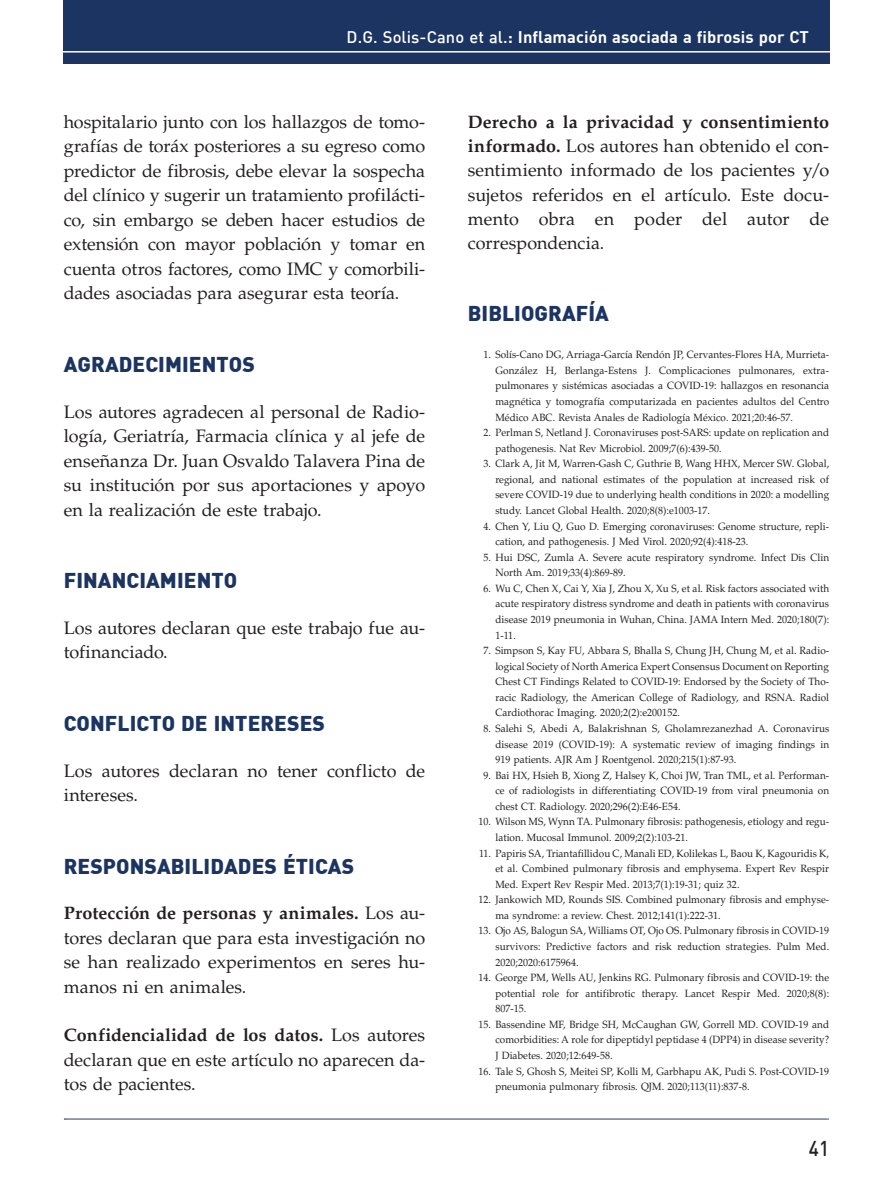
<style>
.page{position:relative;width:893px;height:1191px;background:#fff}
.page>*{position:absolute;margin:0;border:0;box-sizing:border-box;transform-origin:0 0}
.t1{font:900 21px "DIN";letter-spacing:.005em;color:#1b3461}
.t2{font:500 21px "DIN";color:#231f20;scale:.9 1}
.t3{font:18px/24.5px "Palatino LT Std";color:#231f20;text-align:justify}
.t4{font:700 16.5px "DIN";letter-spacing:.005em;color:#fff}
.t5{font:10.5px/15.6px "Palatino LT Std";letter-spacing:.005em;color:#231f20;text-align:justify;scale:.95 1}
.s1{font-weight:500}
.s2{font-weight:700}
</style>
<div class="page">
<div style="left:59px;top:1114px;width:772px;height:7px;background:#1b3461;opacity:.4"></div>
<div style="left:64px;top:0;width:766px;height:64px;background:#1b3461"></div>
<hr style="left:60px;top:51px;width:774px;height:2px;background:#fff">
<h3 class="t4" style="left:347px;top:26px;width:464px"><span class="s1">D.G. Solis-Cano et al.</span>: Inflamación asociada a fibrosis por CT</h3>
<p class="t3" style="left:64px;top:110px;width:363px">hospitalario junto con los hallazgos de tomo&shy;grafías de toráx posteriores a su egreso como predictor de fibrosis, debe elevar la sospecha del clínico y sugerir un tratamiento profilácti&shy;co, sin embargo se deben hacer estudios de extensión con mayor población y tomar en cuenta otros factores, como IMC y comorbili&shy;dades asociadas para asegurar esta teoría.</p>
<h1 class="t1" style="left:64px;top:350px;width:193px">AGRADECIMIENTOS</h1>
<h2 class="t3" style="left:64px;top:399px;width:363px">Los autores agradecen al personal de Radio&shy;logía, Geriatría, Farmacia clínica y al jefe de enseñanza Dr. Juan Osvaldo Talavera Pina de su institución por sus aportaciones y apoyo en la realización de este trabajo.</h2>
<h1 class="t1" style="left:64px;top:566px;width:175px">FI NANCIAMIENTO</h1>
<h2 class="t3" style="left:64px;top:616px;width:363px">Los autores declaran que este trabajo fue au&shy;tofinanciado.</h2>
<h1 class="t1" style="left:64px;top:709px;width:263px">CONFLICTO DE INTERESES</h1>
<h2 class="t3" style="left:64px;top:758px;width:363px">Los autores declaran no tener conflicto de intereses.</h2>
<h1 class="t1" style="left:64px;top:852px;width:292px">RESPONSABILIDADES ÉTICAS</h1>
<h2 class="t3" style="left:64px;top:901px;width:363px"><span class="s2">Protección de personas y animales.</span> Los au&shy;tores declaran que para esta investigación no se han realizado experimentos en seres hu&shy;manos ni en animales.</h2>
<h2 class="t3" style="left:64px;top:1023px;width:363px"><span class="s2">Confidencialidad de los datos.</span> Los autores declaran que en este artículo no aparecen da&shy;tos de pacientes.</h2>
<h2 class="t3" style="left:468px;top:110px;width:363px"><span class="s2">Derecho a la privacidad y consentimiento informado.</span> Los autores han obtenido el con&shy;sentimiento informado de los pacientes y/o sujetos referidos en el artículo. Este docu&shy;mento obra en poder del autor de correspondencia.</h2>
<h1 class="t1" style="left:468px;top:300px;width:140px">BI BLIOGRAFÍA</h1>
<p class="t5" style="left:495px;top:347px;width:353px;text-indent:-12px">1. Solís-Cano DG, Arriaga-García Rendón JP, Cervantes-Flores HA, Murrieta-González H, Berlanga-Estens J. Complicaciones pulmonares, extra&shy;pulmonares y sistémicas asociadas a COVID-19: hallazgos en resonancia magnética y tomografía computarizada en pacientes adultos del Centro Médico ABC. Revista Anales de Radiología México. 2021;20:46-57.</p>
<p class="t5" style="left:495px;top:425px;width:353px;text-indent:-12px">2. Perlman S, Netland J. Coronaviruses post-SARS: update on replication and pathogenesis. Nat Rev Microbiol. 2009;7(6):439-50.</p>
<p class="t5" style="left:495px;top:456px;width:353px;text-indent:-12px">3. Clark A, Jit M, Warren-Gash C, Guthrie B, Wang HHX, Mercer SW. Global, regional, and national estimates of the population at increased risk of severe COVID-19 due to underlying health conditions in 2020: a modelling study. Lancet Global Health. 2020;8(8):e1003-17.</p>
<p class="t5" style="left:495px;top:518px;width:353px;text-indent:-12px">4. Chen Y, Liu Q, Guo D. Emerging coronaviruses: Genome structure, repli&shy;cation, and pathogenesis. J Med Virol. 2020;92(4):418-23.</p>
<p class="t5" style="left:495px;top:549px;width:353px;text-indent:-12px">5. Hui DSC, Zumla A. Severe acute respiratory syndrome. Infect Dis Clin<br>North Am. 2019;33(4):869-89.</p>
<p class="t5" style="left:495px;top:580px;width:353px;text-indent:-12px">6. Wu C, Chen X, Cai Y, Xia J, Zhou X, Xu S, et al. Risk factors associated with acute respiratory distress syndrome and death in patients with coronavirus disease 2019 pneumonia in Wuhan, China. JAMA Intern Med. 2020;180(7):<br>1-11.</p>
<p class="t5" style="left:495px;top:643px;width:353px;text-indent:-12px">7. Simpson S, Kay FU, Abbara S, Bhalla S, Chung JH, Chung M, et al. Radio&shy;logical Society of North America Expert Consensus Document on Reporting Chest CT Findings Related to COVID-19: Endorsed by the Society of Tho&shy;racic Radiology, the American College of Radiology, and RSNA. Radiol Cardiothorac Imaging. 2020;2(2):e200152.</p>
<p class="t5" style="left:495px;top:721px;width:353px;text-indent:-12px">8. Salehi S, Abedi A, Balakrishnan S, Gholamrezanezhad A. Coronavirus disease 2019 (COVID-19): A systematic review of imaging findings in 919 patients. AJR Am J Roentgenol. 2020;215(1):87-93.</p>
<p class="t5" style="left:495px;top:767px;width:353px;text-indent:-12px">9. Bai HX, Hsieh B, Xiong Z, Halsey K, Choi JW, Tran TML, et al. Performan&shy;ce of radiologists in differentiating COVID-19 from viral pneumonia on chest CT. Radiology. 2020;296(2):E46-E54.</p>
<p class="t5" style="left:495px;top:814px;width:353px;text-indent:-17px">10. Wilson MS, Wynn TA. Pulmonary fibrosis: pathogenesis, etiology and regu&shy;lation. Mucosal Immunol. 2009;2(2):103-21.</p>
<p class="t5" style="left:495px;top:845px;width:353px;text-indent:-16px">11. Papiris SA, Triantafillidou C, Manali ED, Kolilekas L, Baou K, Kagouridis K, et al. Combined pulmonary fibrosis and emphysema. Expert Rev Respir Med. Expert Rev Respir Med. 2013;7(1):19-31; quiz 32.</p>
<p class="t5" style="left:495px;top:892px;width:353px;text-indent:-17px">12. Jankowich MD, Rounds SIS. Combined pulmonary fibrosis and emphyse&shy;ma syndrome: a review. Chest. 2012;141(1):222-31.</p>
<p class="t5" style="left:495px;top:923px;width:353px;text-indent:-17px">13. Ojo AS, Balogun SA, Williams OT, Ojo OS. Pulmonary fibrosis in COVID-19 survivors: Predictive factors and risk reduction strategies. Pulm Med.<br>2020;2020:6175964.</p>
<p class="t5" style="left:495px;top:970px;width:353px;text-indent:-17px">14. George PM, Wells AU, Jenkins RG. Pulmonary fibrosis and COVID-19: the potential role for antifibrotic therapy. Lancet Respir Med. 2020;8(8):<br>807-15.</p>
<p class="t5" style="left:495px;top:1016px;width:353px;text-indent:-17px">15. Bassendine MF, Bridge SH, McCaughan GW, Gorrell MD. COVID-19 and comorbidities: A role for dipeptidyl peptidase 4 (DPP4) in disease severity?<br>J Diabetes. 2020;12:649-58.</p>
<p class="t5" style="left:495px;top:1063px;width:353px;text-indent:-17px">16. Tale S, Ghosh S, Meitei SP, Kolli M, Garbhapu AK, Pudi S. Post-COVID-19 pneumonia pulmonary fibrosis. QJM. 2020;113(11):837-8.</p>
<h1 class="t2" style="left:809px;top:1135px;width:24px">41</h1>
</div>
